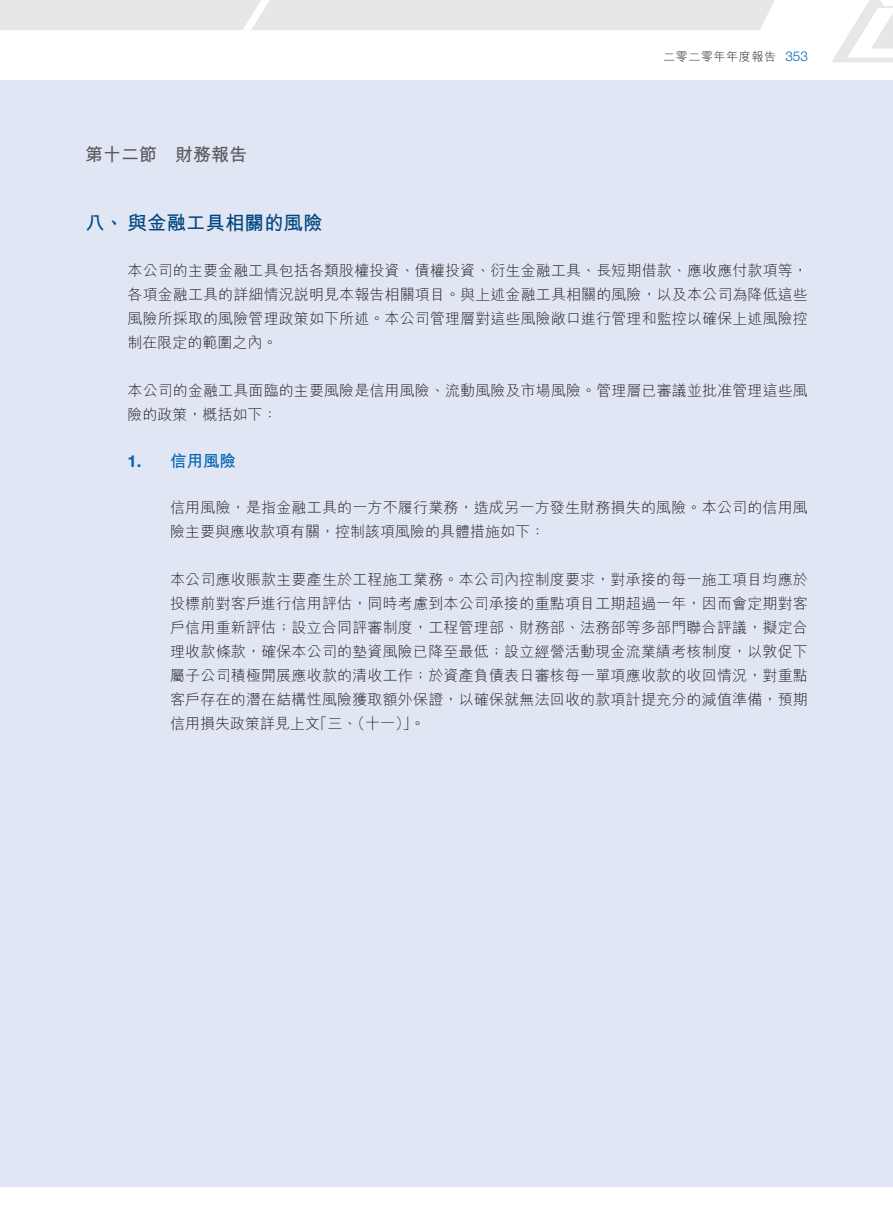
<style>
.page{position:relative;width:893px;height:1212px;background:#fff}
.page>*{position:absolute;margin:0;border:0;box-sizing:border-box;transform-origin:0 0}
.t1{font:19.5px "M Hei HK Bold E Ten B5 H";color:#004580}
.t2{font:18px "M Hei HK Bold E Ten B5 H";color:#58595b}
.t3{font:16.5px "M Hei HK Bold E Ten B5 H";color:#0064b2}
.t4{font:15px/24px "M Hei HK Light E Ten B5 H";letter-spacing:.01em;color:#231f20;text-align:justify}
.t5{font:12px "M Hei HK Light E Ten B5 H";letter-spacing:.05em;color:#231f20}
.s1{font-family:"Helvetica Neue LT Std";font-weight:300;font-size:13.5px;color:#0064b2}
.s2{font-family:"Helvetica Neue LT Std";font-weight:700}
</style>
<div class="page">
<div style="left:0;top:81px;width:893px;height:1106px;background:#e1e6f4"></div>
<svg style="left:832px;top:0;width:61px;height:62px"></svg>
<div style="left:0;top:0;width:775px;height:30px;background:#e6e7e8"></div>
<p class="t2" style="left:85px;top:147px;width:164px">第十二節 財務報告</p>
<p class="t5" style="left:663px;top:52px;width:146px">二零二零年年度報告 <span class="s1">353</span></p>
<h1 class="t1" style="left:85px;top:215px;width:239px">八、與金融工具相關的風險</h1>
<p class="t4" style="left:128px;top:260px;width:682px">本公司的主要金融工具包括各類股權投資、債權投資、衍生金融工具、長短期借款、應收應付款項等，各項金融工具的詳細情況說明見本報告相關項目。與上述金融工具相關的風險，以及本公司為降低這些風險所採取的風險管理政策如下所述。本公司管理層對這些風險敞口進行管理和監控以確保上述風險控制在限定的範圍之內。</p>
<p class="t4" style="left:128px;top:380px;width:682px">本公司的金融工具面臨的主要風險是信用風險、流動風險及市場風險。管理層已審議並批准管理這些風險的政策，概括如下：</p>
<p class="t3" style="left:128px;top:455px;width:110px"><span class="s2">1.</span> 信用風險</p>
<p class="t4" style="left:170px;top:497px;width:639px">信用風險，是指金融工具的一方不履行業務，造成另一方發生財務損失的風險。本公司的信用風險主要與應收款項有關，控制該項風險的具體措施如下：</p>
<p class="t4" style="left:170px;top:569px;width:639px">本公司應收賬款主要產生於工程施工業務。本公司內控制度要求，對承接的每一施工項目均應於投標前對客戶進行信用評估，同時考慮到本公司承接的重點項目工期超過一年，因而會定期對客戶信用重新評估；設立合同評審制度，工程管理部、財務部、法務部等多部門聯合評議，擬定合理收款條款，確保本公司的墊資風險已降至最低；設立經營活動現金流業績考核制度，以敦促下屬子公司積極開展應收款的清收工作；於資產負債表日審核每一單項應收款的收回情況，對重點客戶存在的潛在結構性風險獲取額外保證，以確保就無法回收的款項計提充分的減值準備，預期信用損失政策詳見上文「三、（十一）」。</p>
</div>
